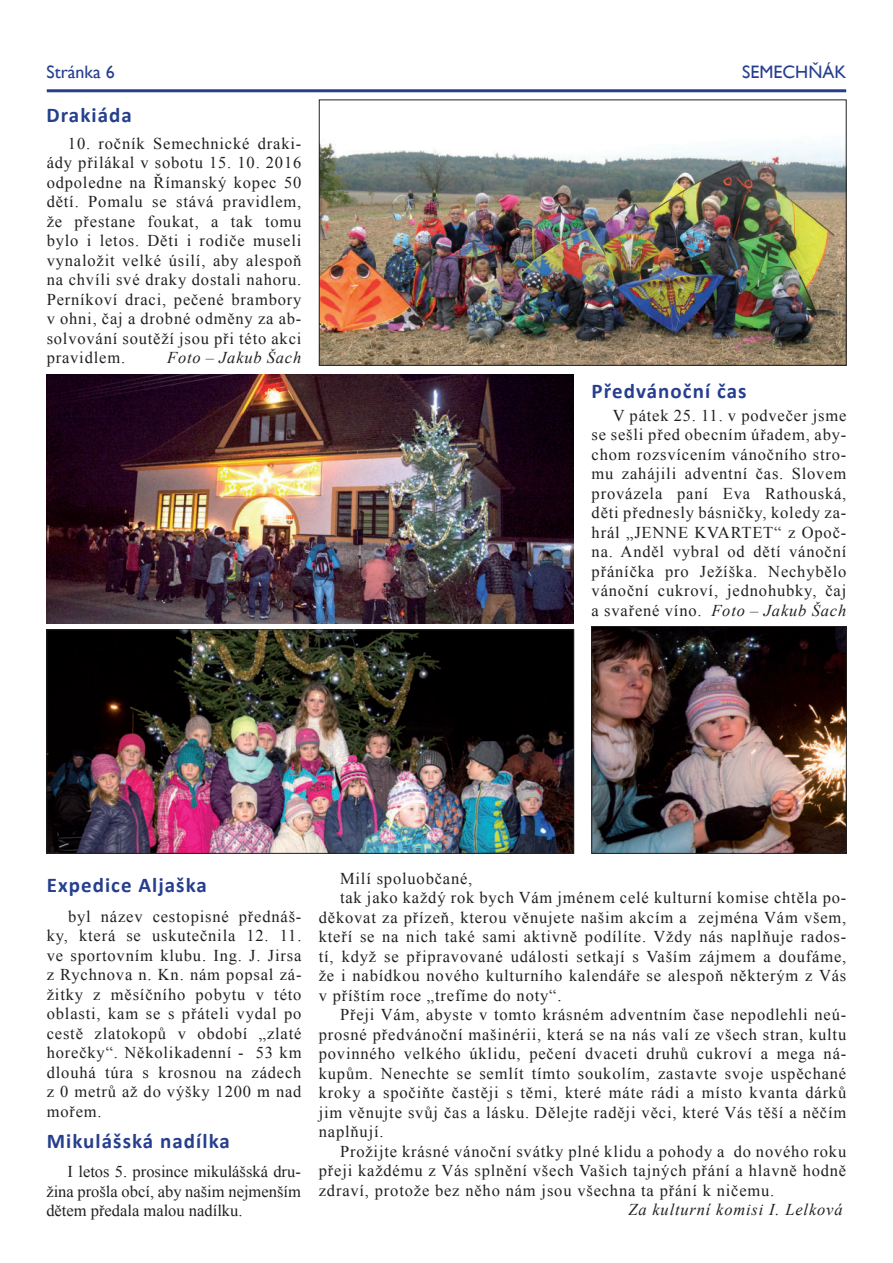
<style>
.page{position:relative;width:893px;height:1263px;background:#fff}
.page>*{position:absolute;margin:0;border:0;box-sizing:border-box;transform-origin:0 0}
.t1{font:700 21px "Calibri";letter-spacing:.05em;color:#253f8e}
.t2{font:18px "Gill Sans";color:#253f8e}
.t3{font:16.5px/19.5px "Times New Roman";letter-spacing:.05em;color:#231f20;text-align:justify}
.t4{font:italic 16.5px "Times New Roman";letter-spacing:.05em;color:#231f20}
.s1{font-style:italic}
</style>
<div class="page">
<hr style="left:47px;top:89px;width:799px;height:3px;background:#253f8e">
<img style="left:321px;top:143px;width:524px;height:221px">
<div style="left:319px;top:99px;width:528px;height:267px;border:1px solid #231f20"></div>
<img style="left:593px;top:628px;width:252px;height:224px">
<div style="left:591px;top:626px;width:256px;height:228px;border:1px solid #231f20"></div>
<img style="left:47px;top:375px;width:527px;height:248px">
<img style="left:48px;top:631px;width:524px;height:221px">
<div style="left:46px;top:629px;width:528px;height:225px;border:1px solid #231f20"></div>
<p class="t2" style="left:47px;top:61px;width:70px">STRÁNKA 6</p>
<p class="t2" style="left:742px;top:62px;width:106px">SEMECHŇÁK</p>
<p class="t1" style="left:47px;top:101px;width:87px">Drakiáda</p>
<p class="t3" style="left:47px;top:133px;width:256px;text-indent:21px">10. ročník Semechnické draki&shy;ády přilákal v sobotu 15. 10. 2016 odpoledne na Římanský kopec 50 dětí. Pomalu se stává pravidlem, že přestane foukat, a tak tomu bylo i letos. Děti i rodiče museli vynaložit velké úsilí, aby alespoň na chvíli své draky dostali nahoru.<br>Perníkoví draci, pečené brambory v ohni, čaj a drobné odměny za ab&shy;solvování soutěží jsou při této akci pravidlem.</p>
<p class="t4" style="left:167px;top:346px;width:136px">Foto – Jakub Šach</p>
<p class="t1" style="left:592px;top:378px;width:156px">Předvánoční čas</p>
<p class="t3" style="left:592px;top:405px;width:256px;text-indent:21px">V pátek 25. 11. v podvečer jsme se sešli před obecním úřadem, aby&shy;chom rozsvícením vánočního stro&shy;mu zahájili adventní čas. Slovem provázela paní Eva Rathouská, děti přednesly básničky, koledy za&shy;hrál „JENNE KVARTET“ z Opoč&shy;na. Anděl vybral od dětí vánoční přáníčka pro Ježíška. Nechybělo vánoční cukroví, jednohubky, čaj a svařené víno. <span class="s1">Foto – Jakub Šach</span></p>
<p class="t1" style="left:47px;top:871px;width:162px">Expedice Aljaška</p>
<p class="t3" style="left:47px;top:906px;width:256px;text-indent:21px">byl název cestopisné přednáš&shy;ky, která se uskutečnila 12. 11. ve sportovním klubu. Ing. J. Jirsa z Rychnova n. Kn. nám popsal zá&shy;žitky z měsíčního pobytu v této oblasti, kam se s přáteli vydal po cestě zlatokopů v období „zlaté horečky“. Několikadenní - 53 km dlouhá túra s krosnou na zádech z 0 metrů až do výšky 1200 m nad mořem.</p>
<p class="t1" style="left:47px;top:1128px;width:185px">Mikulášská nadílka</p>
<p class="t3" style="left:46px;top:1161px;width:256px;text-indent:21px">I letos 5. prosince mikulášská dru&shy;žina prošla obcí, aby našim nejmenším dětem předala malou nadílku.</p>
<p class="t3" style="left:340px;top:868px;width:134px">Milí spoluobčané,</p>
<p class="t3" style="left:340px;top:888px;width:508px">tak jako každý rok bych Vám jménem celé kulturní komise chtěla po-</p>
<p class="t3" style="left:319px;top:907px;width:529px">děkovat za přízeň, kterou věnujete našim akcím a zejména Vám všem,</p>
<p class="t3" style="left:319px;top:927px;width:529px">kteří se na nich také sami aktivně podílíte. Vždy nás naplňuje rados-</p>
<p class="t3" style="left:319px;top:946px;width:529px">tí, když se připravované události setkají s Vaším zájmem a doufáme,</p>
<p class="t3" style="left:319px;top:966px;width:529px">že i nabídkou nového kulturního kalendáře se alespoň některým z Vás</p>
<p class="t3" style="left:319px;top:985px;width:244px">v příštím roce „trefíme do noty“.</p>
<p class="t3" style="left:340px;top:1005px;width:508px">Přeji Vám, abyste v tomto krásném adventním čase nepodlehli neú-</p>
<p class="t3" style="left:319px;top:1024px;width:529px">prosné předvánoční mašinérii, která se na nás valí ze všech stran, kultu</p>
<p class="t3" style="left:319px;top:1044px;width:529px">povinného velkého úklidu, pečení dvaceti druhů cukroví a mega ná-</p>
<p class="t3" style="left:319px;top:1063px;width:529px">kupům. Nenechte se semlít tímto soukolím, zastavte svoje uspěchané</p>
<p class="t3" style="left:319px;top:1083px;width:529px">kroky a spočiňte častěji s těmi, které máte rádi a místo kvanta dárků</p>
<p class="t3" style="left:319px;top:1102px;width:529px">jim věnujte svůj čas a lásku. Dělejte raději věci, které Vás těší a něčím</p>
<p class="t3" style="left:319px;top:1122px;width:66px">naplňují.</p>
<p class="t3" style="left:340px;top:1141px;width:508px">Prožijte krásné vánoční svátky plné klidu a pohody a do nového roku</p>
<p class="t3" style="left:319px;top:1161px;width:529px">přeji každému z Vás splnění všech Vašich tajných přání a hlavně hodně</p>
<p class="t3" style="left:319px;top:1180px;width:457px">zdraví, protože bez něho nám jsou všechna ta přání k ničemu.</p>
<p class="t4" style="left:628px;top:1198px;width:216px">Za kulturní komisi I. Lelková</p>
</div>
